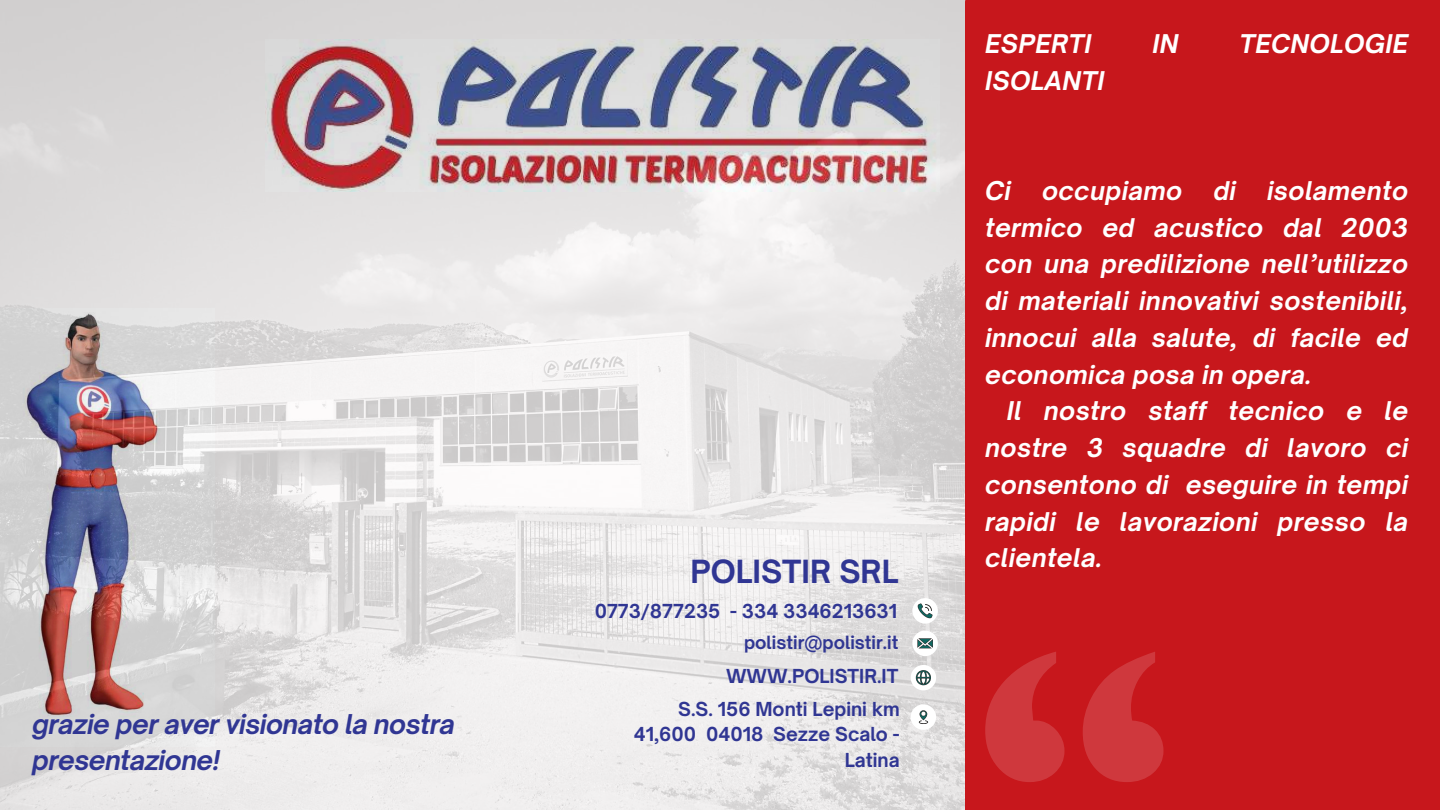
<style>
.page{position:relative;width:1440px;height:810px;background:#fff}
.page>*{position:absolute;margin:0;border:0;box-sizing:border-box;transform-origin:0 0}
.t1{font:700 30.6px "Open Sauce One";color:#303693}
.t2{font:italic 700 26.1px/36px "Open Sauce One";letter-spacing:-.02em;color:#303693}
.t3{font:italic 700 24.7px/36.8px "Open Sauce One";letter-spacing:.015em;color:#fff;text-align:justify}
.t4{font:700 18.5px/25.5px "Open Sauce One";color:#303693;text-align:right}
.t5{font:700 17.5px "Open Sauce One";color:#303693}
</style>
<div class="page">
<img style="left:0;top:0;width:965px;height:810px">
<div style="left:965px;top:0;width:475px;height:810px;background:#c7171c"></div>
<svg style="left:985px;top:652px;width:179px;height:130px;background:#cb292e"></svg>
<svg style="left:911px;top:704px;width:25px;height:26px"></svg>
<svg style="left:912px;top:631px;width:26px;height:25px"></svg>
<svg style="left:911px;top:665px;width:25px;height:25px"></svg>
<svg style="left:912px;top:598px;width:26px;height:26px"></svg>
<p class="t2" style="left:32px;top:706px;width:424px">grazie per aver visionato la nostra presentazione!</p>
<p class="t1" style="left:690px;top:553px;width:210px">POLISTIR SRL</p>
<p class="t4" style="left:595px;top:598px;width:304px">0773/877235 - 334 3346213631</p>
<p class="t5" style="left:744px;top:632px;width:156px">polistir@polistir.it</p>
<p class="t4" style="left:726px;top:663px;width:174px">WWW.POLISTIR.IT</p>
<p class="t4" style="left:634px;top:696px;width:267px">S.S. 156 Monti Lepini km<br>41,600 04018 Sezze Scalo -<br>Latina</p>
<p class="t3" style="left:985px;top:25px;width:108px">ESPERTI</p>
<p class="t3" style="left:1152px;top:25px;width:27px">IN</p>
<p class="t3" style="left:1240px;top:25px;width:170px">TECNOLOGIE</p>
<p class="t3" style="left:985px;top:62px;width:121px">ISOLANTI</p>
<p class="t3" style="left:985px;top:172px;width:424px;text-indent:282px">isolamento termico ed acustico dal 2003 con una predilizione nell’utilizzo di materiali innovativi sostenibili, innocui alla salute, di facile ed economica posa in opera.</p>
<p class="t3" style="left:985px;top:393px;width:424px;text-indent:22px">Il nostro staff tecnico e le nostre 3 squadre di lavoro ci consentono di eseguire in tempi rapidi le lavorazioni presso la clientela.</p>
<p class="t3" style="left:985px;top:172px;width:27px">Ci</p>
<p class="t3" style="left:1042px;top:172px;width:142px">occupiamo</p>
<p class="t3" style="left:1213px;top:172px;width:24px">di</p>
</div>
